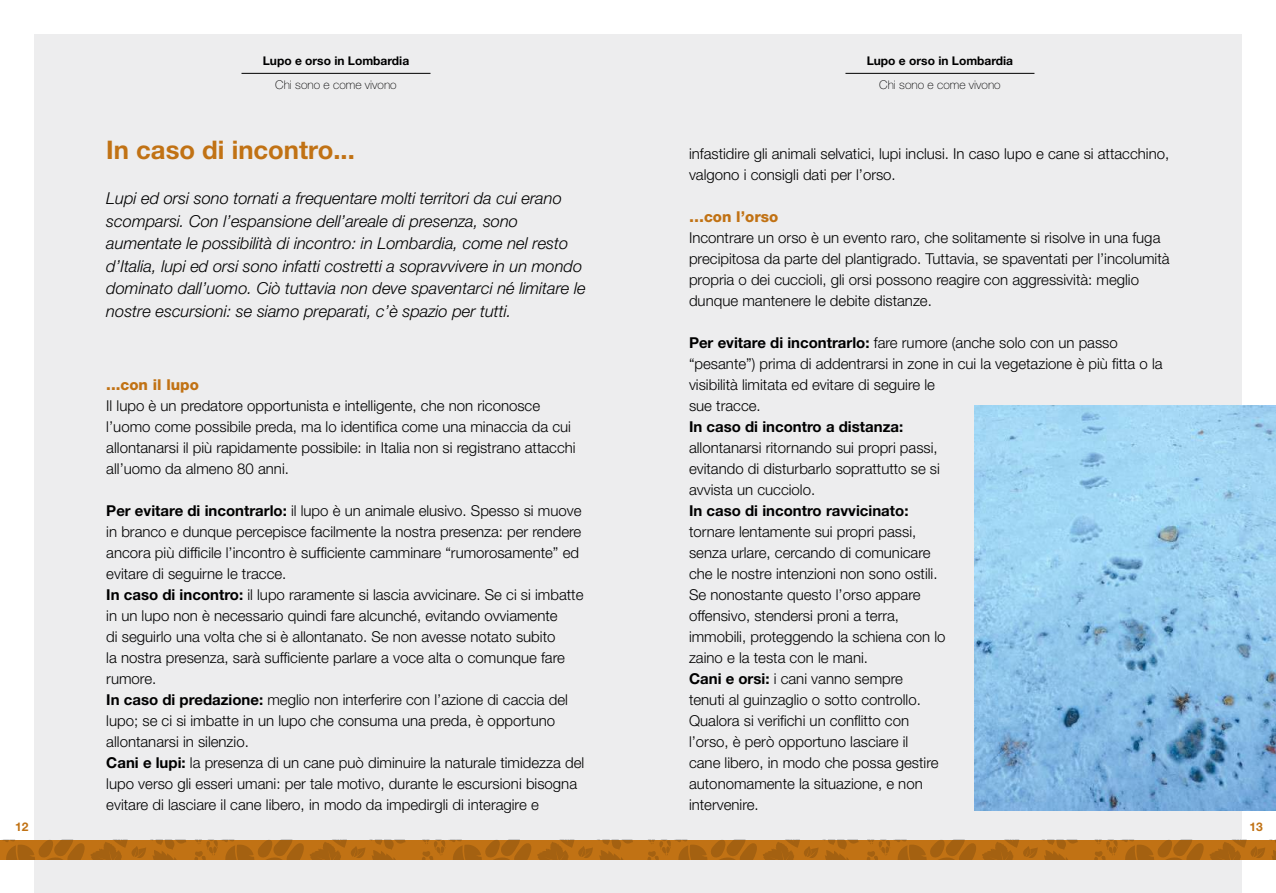
<style>
.page{position:relative;width:1276px;height:893px;background:#fff}
.page>*{position:absolute;margin:0;border:0;box-sizing:border-box;transform-origin:0 0}
.t1{font:700 25.65px "Helvetica Neue";color:#c17214}
.t2{font:italic 300 16.5px/22.5px "Helvetica Neue";color:#000}
.t3{font:300 15px/21px "Helvetica Neue";color:#000}
.t4{font:700 15px "Helvetica Neue";color:#000}
.t5{font:800 15px "Helvetica Neue";color:#c17214}
.t6{font:700 12px "Helvetica Neue";color:#000}
.t7{font:100 12px "Helvetica Neue";color:#000}
.t8{font:700 12px "Helvetica Neue";color:#c17214}
.s1{font-weight:700}
</style>
<div class="page">
<div style="left:34px;top:34px;width:1208px;height:859px;background:#ededee"></div>
<div style="left:638px;top:840px;width:638px;height:19px;background:#c17214"></div>
<svg style="left:647px;top:840px;width:431px;height:19px"></svg>
<svg style="left:1094px;top:840px;width:182px;height:19px"></svg>
<div style="left:0;top:840px;width:638px;height:19px;background:#c17214"></div>
<svg style="left:194px;top:840px;width:212px;height:19px"></svg>
<svg style="left:3px;top:840px;width:183px;height:19px"></svg>
<svg style="left:422px;top:840px;width:211px;height:19px"></svg>
<hr style="left:845px;top:73px;width:189px;height:1px;background:#000">
<hr style="left:241px;top:73px;width:189px;height:1px;background:#000">
<img style="left:975px;top:406px;width:301px;height:404px">
<p class="t6" style="left:263px;top:53px;width:148px">Lupo e orso in Lombardia</p>
<p class="t7" style="left:275px;top:78px;width:123px">Chi sono e come vivono</p>
<h1 class="t1" style="left:106px;top:134px;width:250px">In caso di incontro...</h1>
<p class="t2" style="left:106px;top:187px;width:481px">Lupi ed orsi sono tornati a frequentare molti territori da cui erano scomparsi. Con l’espansione dell’areale di presenza, sono aumentate le possibilità di incontro: in Lombardia, come nel resto d’Italia, lupi ed orsi sono infatti costretti a sopravvivere in un mondo dominato dall’uomo. Ciò tuttavia non deve spaventarci né limitare le nostre escursioni: se siamo preparati, c’è spazio per tutti.</p>
<p class="t5" style="left:106px;top:376px;width:94px">...con il lupo</p>
<p class="t3" style="left:106px;top:395px;width:471px">Il lupo è un predatore opportunista e intelligente, che non riconosce l’uomo come possibile preda, ma lo identifica come una minaccia da cui allontanarsi il più rapidamente possibile: in Italia non si registrano attacchi all’uomo da almeno 80 anni.</p>
<p class="t3" style="left:106px;top:500px;width:479px"><span class="s1">Per evitare di incontrarlo:</span> il lupo è un animale elusivo. Spesso si muove in branco e dunque percepisce facilmente la nostra presenza: per rendere ancora più difficile l’incontro è sufficiente camminare “rumorosamente” ed evitare di seguirne le tracce.<br><span class="s1">In caso di incontro:</span> il lupo raramente si lascia avvicinare. Se ci si imbatte in un lupo non è necessario quindi fare alcunché, evitando ovviamente<br>di seguirlo una volta che si è allontanato. Se non avesse notato subito<br>la nostra presenza, sarà sufficiente parlare a voce alta o comunque fare rumore.<br><span class="s1">In caso di predazione:</span> meglio non interferire con l’azione di caccia del lupo; se ci si imbatte in un lupo che consuma una preda, è opportuno allontanarsi in silenzio.<br><span class="s1">Cani e lupi:</span> la presenza di un cane può diminuire la naturale timidezza del lupo verso gli esseri umani: per tale motivo, durante le escursioni bisogna evitare di lasciare il cane libero, in modo da impedirgli di interagire e</p>
<p class="t6" style="left:866px;top:53px;width:148px">Lupo e orso in Lombardia</p>
<p class="t7" style="left:879px;top:78px;width:123px">Chi sono e come vivono</p>
<p class="t3" style="left:689px;top:143px;width:482px">infastidire gli animali selvatici, lupi inclusi. In caso lupo e cane si attacchino, valgono i consigli dati per l’orso.</p>
<p class="t5" style="left:689px;top:208px;width:91px">…con l’orso</p>
<p class="t3" style="left:689px;top:227px;width:482px">Incontrare un orso è un evento raro, che solitamente si risolve in una fuga precipitosa da parte del plantigrado. Tuttavia, se spaventati per l’incolumità propria o dei cuccioli, gli orsi possono reagire con aggressività: meglio dunque mantenere le debite distanze.</p>
<p class="t3" style="left:689px;top:332px;width:475px"><span class="s1">Per evitare di incontrarlo:</span> fare rumore (anche solo con un passo “pesante”) prima di addentrarsi in zone in cui la vegetazione è più fitta o la visibilità limitata ed evitare di seguire le<br>sue tracce.</p>
<p class="t4" style="left:689px;top:417px;width:216px">In caso di incontro a distanza:</p>
<p class="t3" style="left:689px;top:437px;width:252px">allontanarsi ritornando sui propri passi, evitando di disturbarlo soprattutto se si avvista un cucciolo.</p>
<p class="t4" style="left:689px;top:501px;width:221px">In caso di incontro ravvicinato:</p>
<p class="t3" style="left:689px;top:521px;width:258px">tornare lentamente sui propri passi, senza urlare, cercando di comunicare che le nostre intenzioni non sono ostili.<br>Se nonostante questo l’orso appare offensivo, stendersi proni a terra, immobili, proteggendo la schiena con lo zaino e la testa con le mani.<br><span class="s1">Cani e orsi:</span> i cani vanno sempre<br>tenuti al guinzaglio o sotto controllo.<br>Qualora si verifichi un conflitto con l’orso, è però opportuno lasciare il<br>cane libero, in modo che possa gestire autonomamente la situazione, e non intervenire.</p>
<p class="t8" style="left:15px;top:819px;width:15px">12</p>
<p class="t8" style="left:1249px;top:819px;width:15px">13</p>
</div>
